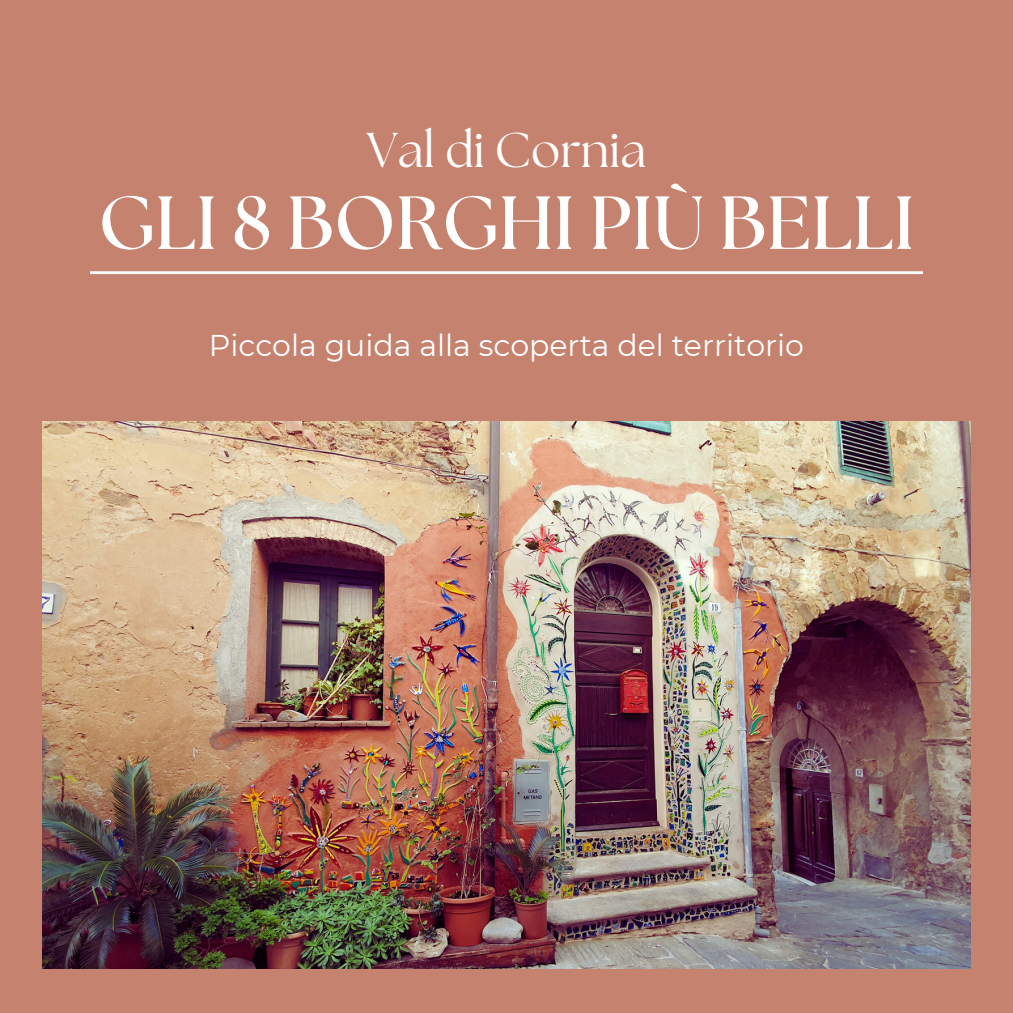
<style>
.page{position:relative;width:1013px;height:1013px;background:#fff}
.page>*{position:absolute;margin:0;border:0;box-sizing:border-box;transform-origin:0 0}
.t1{font:700 75px "The Seasons";color:#fff}
.t2{font:48.75px "The Seasons";color:#fff}
.t3{font:30px "Montserrat";color:#fff}
</style>
<div class="page">
<div style="left:0;top:0;width:1012px;height:1012px;background:#c5826f"></div>
<img style="left:42px;top:422px;width:928px;height:546px">
<hr style="left:90px;top:271px;width:833px;height:3px;background:#fff">
<h2 class="t2" style="left:367px;top:128px;width:281px">Val di Cornia</h2>
<h1 class="t1" style="left:98px;top:189px;width:817px">GLI 8 BORGHI PIÙ BELLI</h1>
<p class="t3" style="left:209px;top:327px;width:597px">Piccola guida alla scoperta del territorio</p>
</div>
